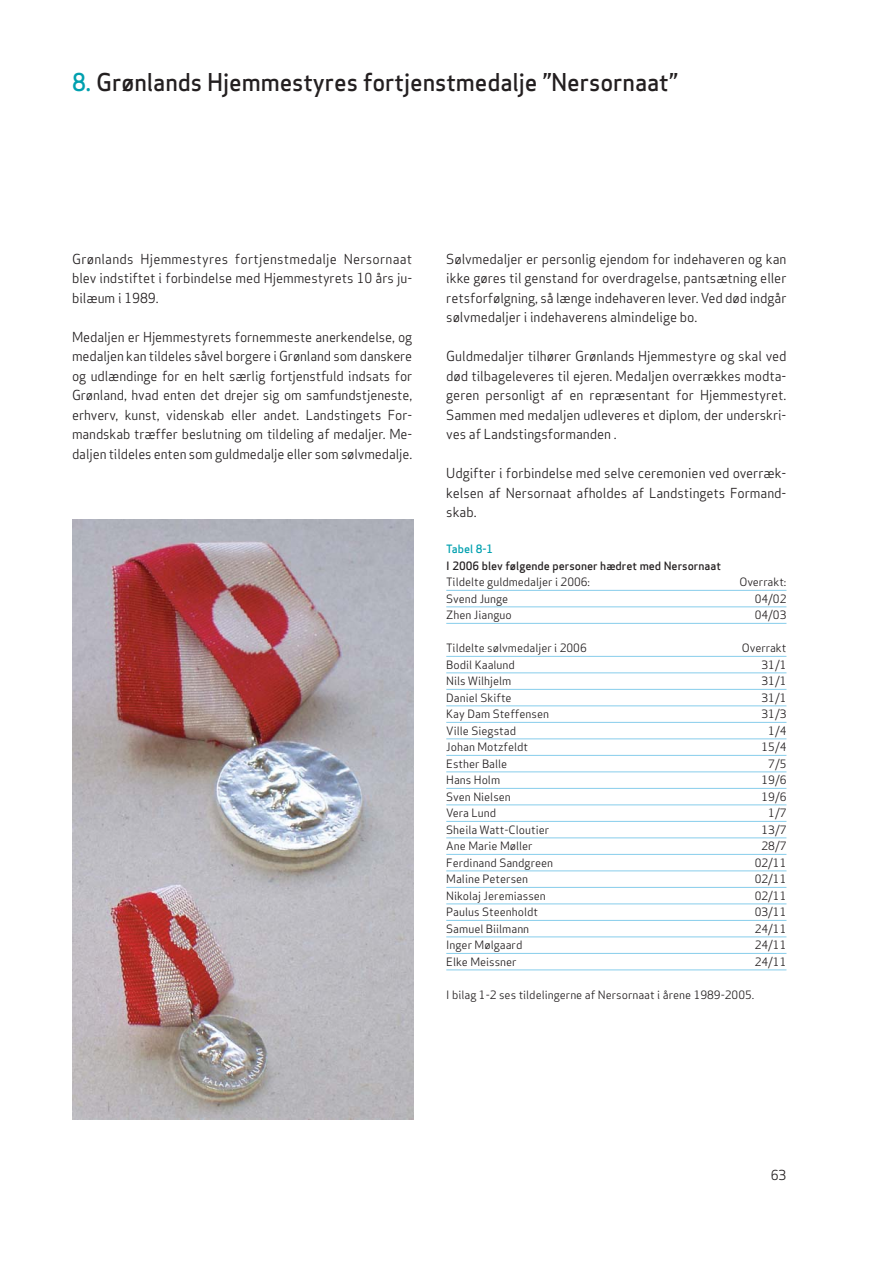
<style>
.page{position:relative;width:893px;height:1263px;background:#fff}
.page>*{position:absolute;margin:0;border:0;box-sizing:border-box;transform-origin:0 0}
.t1{font:24px "Apex Sans Medium T";letter-spacing:-.005em;color:#231f20}
.t2{font:13.5px/19.5px "Apex Sans Book T";letter-spacing:-.005em;color:#231f20;text-align:justify}
.t3{font:13.5px/19.5px "Apex Sans Book T";letter-spacing:-.005em;color:#231f20;text-align:justify;scale:.96 1}
.t4{font:11.25px "Apex Sans Book T";color:#231f20}
.t5{font:11.25px "Apex Sans Medium T";color:#231f20}
.t6{font:11.25px "Apex Sans Medium T";color:#00a0af}
.s1{color:#00a0af}
</style>
<div class="page">
<hr style="left:446px;top:590px;width:340px;height:1px;background:#87cdeb">
<hr style="left:446px;top:606px;width:340px;height:1px;background:#87cdeb">
<hr style="left:446px;top:623px;width:340px;height:1px;background:#87cdeb">
<hr style="left:446px;top:656px;width:340px;height:1px;background:#87cdeb">
<hr style="left:446px;top:672px;width:340px;height:1px;background:#87cdeb">
<hr style="left:446px;top:689px;width:340px;height:1px;background:#87cdeb">
<hr style="left:446px;top:705px;width:340px;height:1px;background:#87cdeb">
<hr style="left:446px;top:722px;width:340px;height:1px;background:#87cdeb">
<hr style="left:446px;top:738px;width:340px;height:1px;background:#87cdeb">
<hr style="left:446px;top:755px;width:340px;height:1px;background:#87cdeb">
<hr style="left:446px;top:771px;width:340px;height:1px;background:#87cdeb">
<hr style="left:446px;top:788px;width:340px;height:1px;background:#87cdeb">
<hr style="left:446px;top:804px;width:340px;height:1px;background:#87cdeb">
<hr style="left:446px;top:821px;width:340px;height:1px;background:#87cdeb">
<hr style="left:446px;top:837px;width:340px;height:1px;background:#87cdeb">
<hr style="left:446px;top:854px;width:340px;height:1px;background:#87cdeb">
<hr style="left:446px;top:870px;width:340px;height:1px;background:#87cdeb">
<hr style="left:446px;top:887px;width:340px;height:1px;background:#87cdeb">
<hr style="left:446px;top:903px;width:340px;height:1px;background:#87cdeb">
<hr style="left:446px;top:920px;width:340px;height:1px;background:#87cdeb">
<hr style="left:446px;top:936px;width:340px;height:1px;background:#87cdeb">
<hr style="left:446px;top:953px;width:340px;height:1px;background:#87cdeb">
<hr style="left:446px;top:969px;width:340px;height:1px;background:#87cdeb">
<img style="left:72px;top:519px;width:342px;height:600px">
<h1 class="t1" style="left:72px;top:73px;width:607px"><span class="s1">8.</span> Grønlands Hjemmestyres fortjenstmedalje ”Nersornaat”</h1>
<p class="t2" style="left:72px;top:251px;width:342px">Grønlands Hjemmestyres fortjenstmedalje Nersornaat blev indstiftet i forbindelse med Hjemmestyrets 10 års ju&shy;bilæum i 1989.</p>
<p class="t3" style="left:72px;top:329px;width:356px">Medaljen er Hjemmestyrets fornemmeste anerkendelse, og medaljen kan tildeles såvel borgere i Grønland som danskere og udlændinge for en helt særlig fortjenstfuld indsats for Grønland, hvad enten det drejer sig om samfundstjeneste, erhverv, kunst, videnskab eller andet. Landstingets For&shy;mandskab træffer beslutning om tildeling af medaljer. Me&shy;daljen tildeles enten som guldmedalje eller som sølvmedalje.</p>
<p class="t2" style="left:446px;top:251px;width:342px">Sølvmedaljer er personlig ejendom for indehaveren og kan ikke gøres til genstand for overdragelse, pantsætning eller retsforfølgning, så længe indehaveren lever. Ved død indgår sølvmedaljer i indehaverens almindelige bo.</p>
<p class="t2" style="left:446px;top:348px;width:342px">Guldmedaljer tilhører Grønlands Hjemmestyre og skal ved død tilbageleveres til ejeren. Medaljen overrækkes modta&shy;geren personligt af en repræsentant for Hjemmestyret.<br>Sammen med medaljen udleveres et diplom, der underskri&shy;ves af Landstingsformanden .</p>
<p class="t2" style="left:446px;top:465px;width:342px">Udgifter i forbindelse med selve ceremonien ved overræk&shy;kelsen af Nersornaat afholdes af Landstingets Formand&shy;skab.</p>
<p class="t6" style="left:446px;top:545px;width:49px">Tabel 8-1</p>
<p class="t5" style="left:446px;top:561px;width:276px">I 2006 blev følgende personer hædret med Nersornaat</p>
<p class="t4" style="left:446px;top:578px;width:145px">Tildelte guldmedaljer i 2006:</p>
<p class="t4" style="left:739px;top:578px;width:49px">Overrakt:</p>
<p class="t4" style="left:446px;top:594px;width:64px">Svend Junge</p>
<p class="t4" style="left:755px;top:594px;width:33px">04/02</p>
<p class="t4" style="left:446px;top:611px;width:67px">Zhen Jianguo</p>
<p class="t4" style="left:755px;top:611px;width:33px">04/03</p>
<p class="t4" style="left:446px;top:644px;width:142px">Tildelte sølvmedaljer i 2006</p>
<p class="t4" style="left:742px;top:644px;width:46px">Overrakt</p>
<p class="t4" style="left:446px;top:660px;width:70px">Bodil Kaalund</p>
<p class="t4" style="left:761px;top:660px;width:26px">31/1</p>
<p class="t4" style="left:446px;top:677px;width:67px">Nils Wilhjelm</p>
<p class="t4" style="left:761px;top:677px;width:26px">31/1</p>
<p class="t4" style="left:446px;top:693px;width:67px">Daniel Skifte</p>
<p class="t4" style="left:761px;top:693px;width:26px">31/1</p>
<p class="t4" style="left:446px;top:710px;width:104px">Kay Dam Steffensen</p>
<p class="t4" style="left:761px;top:710px;width:26px">31/3</p>
<p class="t4" style="left:446px;top:726px;width:71px">Ville Siegstad</p>
<p class="t4" style="left:768px;top:726px;width:20px">1/4</p>
<p class="t4" style="left:446px;top:743px;width:83px">Johan Motzfeldt</p>
<p class="t4" style="left:761px;top:743px;width:26px">15/4</p>
<p class="t4" style="left:446px;top:759px;width:63px">Esther Balle</p>
<p class="t4" style="left:768px;top:759px;width:20px">7/5</p>
<p class="t4" style="left:446px;top:776px;width:55px">Hans Holm</p>
<p class="t4" style="left:761px;top:776px;width:26px">19/6</p>
<p class="t4" style="left:446px;top:792px;width:66px">Sven Nielsen</p>
<p class="t4" style="left:761px;top:792px;width:26px">19/6</p>
<p class="t4" style="left:446px;top:809px;width:51px">Vera Lund</p>
<p class="t4" style="left:768px;top:809px;width:20px">1/7</p>
<p class="t4" style="left:446px;top:825px;width:104px">Sheila Watt-Cloutier</p>
<p class="t4" style="left:761px;top:825px;width:26px">13/7</p>
<p class="t4" style="left:446px;top:842px;width:88px">Ane Marie Møller</p>
<p class="t4" style="left:761px;top:842px;width:26px">28/7</p>
<p class="t4" style="left:446px;top:858px;width:108px">Ferdinand Sandgreen</p>
<p class="t4" style="left:755px;top:858px;width:33px">02/11</p>
<p class="t4" style="left:446px;top:875px;width:83px">Maline Petersen</p>
<p class="t4" style="left:755px;top:875px;width:33px">02/11</p>
<p class="t4" style="left:446px;top:891px;width:101px">Nikolaj Jeremiassen</p>
<p class="t4" style="left:755px;top:891px;width:33px">02/11</p>
<p class="t4" style="left:446px;top:908px;width:93px">Paulus Steenholdt</p>
<p class="t4" style="left:755px;top:908px;width:33px">03/11</p>
<p class="t4" style="left:446px;top:924px;width:84px">Samuel Biilmann</p>
<p class="t4" style="left:755px;top:924px;width:33px">24/11</p>
<p class="t4" style="left:446px;top:941px;width:78px">Inger Mølgaard</p>
<p class="t4" style="left:755px;top:941px;width:33px">24/11</p>
<p class="t4" style="left:446px;top:957px;width:72px">Elke Meissner</p>
<p class="t4" style="left:755px;top:957px;width:33px">24/11</p>
<p class="t4" style="left:446px;top:990px;width:309px">I bilag 1-2 ses tildelingerne af Nersornaat i årene 1989-2005.</p>
<p class="t2" style="left:771px;top:1167px;width:17px">63</p>
</div>
